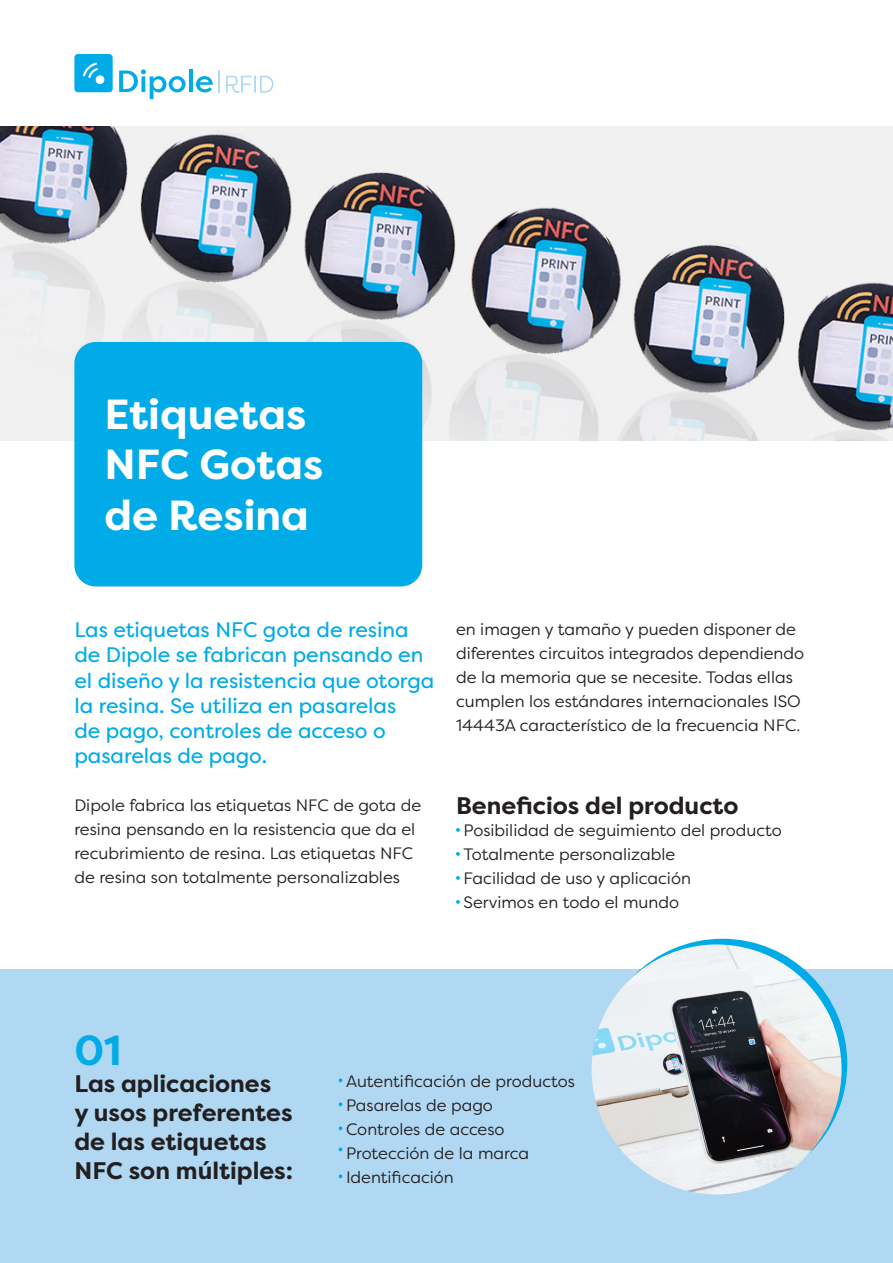
<style>
.page{position:relative;width:893px;height:1263px;background:#fff}
.page>*{position:absolute;margin:0;border:0;box-sizing:border-box;transform-origin:0 0}
.t1{font:700 42px/50.4px "Filson Pro";color:#fff}
.t2{font:700 42px "Filson Pro";color:#00abe7}
.t3{font:700 24px "Filson Pro";color:#231f20}
.t4{font:21px/25.2px "Filson Pro";color:#00abe7}
.t5{font:16.5px/24px "Filson Pro";color:#231f20}
</style>
<div class="page">
<div style="left:0;top:969px;width:893px;height:294px;background:#b1d8f2"></div>
<img style="left:0;top:127px;width:893px;height:313px">
<div style="left:74px;top:342px;width:348px;height:244px;background:#00abe7;border-radius:21px"></div>
<svg style="left:339px;top:1078px;width:3px;height:4px"></svg>
<svg style="left:339px;top:1102px;width:3px;height:4px"></svg>
<svg style="left:339px;top:1126px;width:3px;height:4px"></svg>
<svg style="left:339px;top:1147px;width:3px;height:4px"></svg>
<svg style="left:339px;top:1174px;width:3px;height:4px"></svg>
<svg style="left:119px;top:69px;width:67px;height:30px"></svg>
<hr style="left:189px;top:70px;width:4px;height:22px;background:#00abe7">
<svg style="left:74px;top:54px;width:39px;height:38px"></svg>
<svg style="left:196px;top:70px;width:23px;height:22px"></svg>
<svg style="left:226px;top:76px;width:47px;height:17px"></svg>
<img style="left:592px;top:944px;width:241px;height:250px">
<img style="left:825px;top:1007px;width:16px;height:125px">
<svg style="left:456px;top:828px;width:4px;height:4px"></svg>
<svg style="left:456px;top:852px;width:4px;height:4px"></svg>
<svg style="left:456px;top:876px;width:4px;height:4px"></svg>
<svg style="left:456px;top:900px;width:4px;height:4px"></svg>
<p class="t1" style="left:104px;top:390px;width:203px">Etiquetas</p>
<p class="t1" style="left:104px;top:440px;width:220px">NFC Gotas de Resina</p>
<p class="t4" style="left:74px;top:617px;width:361px">Las etiquetas NFC gota de resina de Dipole se fabrican pensando en el diseño y la resistencia que otorga la resina. Se utiliza en pasarelas<br>de pago, controles de acceso o pasarelas de pago.</p>
<p class="t5" style="left:74px;top:793px;width:348px">Dipole fabrica las etiquetas NFC de gota de resina pensando en la resistencia que da el recubrimiento de resina. Las etiquetas NFC de resina son totalmente personalizables</p>
<p class="t5" style="left:456px;top:617px;width:350px">en imagen y tamaño y pueden disponer de diferentes circuitos integrados dependiendo de la memoria que se necesite. Todas ellas cumplen los estándares internacionales ISO 14443A característico de la frecuencia NFC.</p>
<p class="t3" style="left:456px;top:790px;width:284px">Beneficios del producto</p>
<p class="t5" style="left:464px;top:818px;width:320px">Posibilidad de seguimiento del producto</p>
<p class="t5" style="left:464px;top:842px;width:213px">Totalmente personalizable</p>
<p class="t5" style="left:464px;top:866px;width:229px">Facilidad de uso y aplicación</p>
<p class="t5" style="left:464px;top:890px;width:217px">Servimos en todo el mundo</p>
<p class="t2" style="left:74px;top:1023px;width:48px">01</p>
<p class="t3" style="left:74px;top:1068px;width:198px">Las aplicaciones</p>
<p class="t3" style="left:74px;top:1097px;width:220px">y usos preferentes</p>
<p class="t3" style="left:74px;top:1126px;width:194px">de las etiquetas</p>
<p class="t3" style="left:74px;top:1155px;width:220px">NFC son múltiples:</p>
<p class="t5" style="left:346px;top:1068px;width:230px">Autentificación de productos</p>
<p class="t5" style="left:346px;top:1092px;width:148px">Pasarelas de pago</p>
<p class="t5" style="left:346px;top:1116px;width:160px">Controles de acceso</p>
<p class="t5" style="left:346px;top:1140px;width:184px">Protección de la marca</p>
<p class="t5" style="left:346px;top:1164px;width:109px">Identificación</p>
</div>
